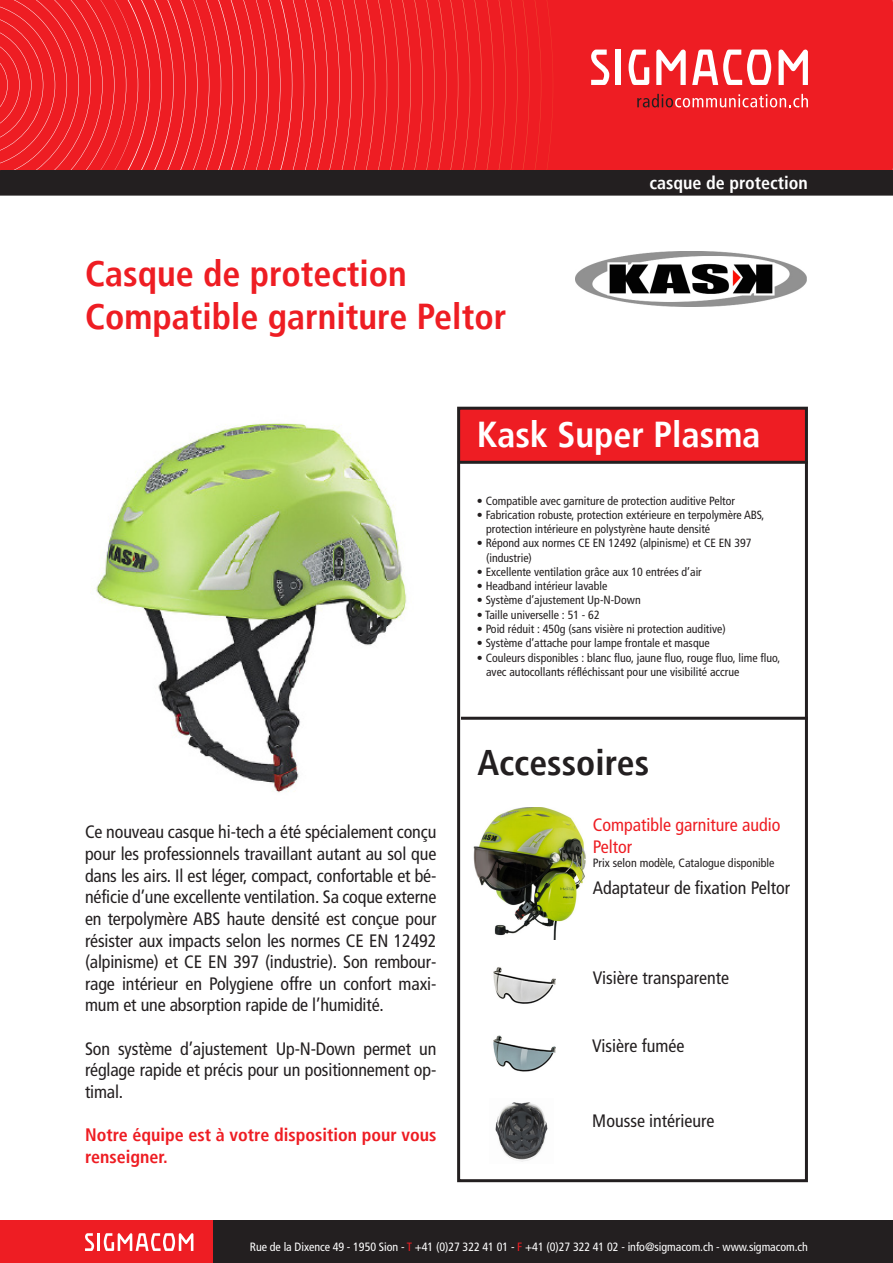
<style>
.page{position:relative;width:893px;height:1263px;background:#fff}
.page>*{position:absolute;margin:0;border:0;box-sizing:border-box;transform-origin:0 0}
.t1{font:700 condensed 36px "Frutiger LT";color:#ee1d23}
.t2{font:700 condensed 36px "Frutiger LT";color:#fff}
.t3{font:700 condensed 35.7px "Frutiger LT";color:#231f20}
.t4{font:condensed 18px/21.6px "Frutiger LT";letter-spacing:-.01em;color:#231f20;text-align:justify}
.t5{font:700 condensed 18px/21.6px "Frutiger LT";color:#ee1d23}
.t6{font:condensed 18px/21.6px "Frutiger LT";color:#ee1d23}
.t7{font:700 condensed 18px "Frutiger LT";color:#fff}
.t8{font:condensed 12px "Frutiger LT";letter-spacing:-.005em;color:#fff}
.t9{font:condensed 12px "Frutiger LT";color:#231f20}
.t10{font:condensed 11.85px/14.2px "Frutiger LT";color:#231f20}
.s1{color:#ee1d23}
</style>
<div class="page">
<div style="left:0;top:0;width:893px;height:170px;background:#ee1d23"></div>
<svg style="left:535px;top:1px;width:6px;height:168px"></svg>
<svg style="left:547px;top:2px;width:6px;height:166px"></svg>
<svg style="left:0;top:0;width:529px;height:170px"></svg>
<div style="left:0;top:1220px;width:214px;height:43px;background:#ee1d23"></div>
<div style="left:214px;top:1220px;width:679px;height:43px;background:#231f20"></div>
<hr style="left:97px;top:1233px;width:3px;height:18px;background:#fff">
<svg style="left:85px;top:1233px;width:9px;height:18px"></svg>
<svg style="left:104px;top:1233px;width:89px;height:18px"></svg>
<div style="left:1px;top:171px;width:891px;height:24px;background:#231f20"></div>
<div style="left:0;top:170px;width:893px;height:26px;border:2px solid #231f20"></div>
<svg style="left:637px;top:94px;width:171px;height:13px"></svg>
<svg style="left:629px;top:50px;width:20px;height:35px"></svg>
<svg style="left:656px;top:49px;width:30px;height:36px"></svg>
<svg style="left:778px;top:49px;width:30px;height:36px"></svg>
<div style="left:615px;top:50px;width:6px;height:35px;background:#fff"></div>
<svg style="left:591px;top:50px;width:18px;height:35px"></svg>
<svg style="left:692px;top:50px;width:79px;height:35px"></svg>
<div style="left:458px;top:408px;width:348px;height:55px;background:#ee1d23"></div>
<div style="left:457px;top:407px;width:351px;height:775px;border:3px solid #231f20"></div>
<hr style="left:461px;top:717px;width:347px;height:3px;background:#231f20">
<hr style="left:458px;top:461px;width:350px;height:3px;background:#231f20">
<img style="left:96px;top:423px;width:311px;height:370px">
<img style="left:473px;top:808px;width:113px;height:131px">
<img style="left:493px;top:967px;width:63px;height:37px">
<img style="left:576px;top:251px;width:230px;height:55px">
<img style="left:493px;top:1035px;width:63px;height:37px">
<img style="left:495px;top:1102px;width:53px;height:60px">
<p class="t1" style="left:85px;top:252px;width:323px">Casque de protection</p>
<p class="t1" style="left:85px;top:295px;width:423px">Compatible garniture Peltor</p>
<p class="t7" style="left:649px;top:172px;width:160px">casque de protection</p>
<p class="t2" style="left:477px;top:414px;width:285px">Kask Super Plasma</p>
<p class="t10" style="left:477px;top:493px;width:260px">• Compatible avec garniture de protection auditive Peltor</p>
<p class="t10" style="left:486px;top:508px;width:280px;text-indent:-9px">• Fabrication robuste, protection extérieure en terpolymère ABS, protection intérieure en polystyrène haute densité</p>
<p class="t10" style="left:486px;top:536px;width:267px;text-indent:-9px">• Répond aux normes CE EN 12492 (alpinisme) et CE EN 397 (industrie)</p>
<p class="t10" style="left:477px;top:565px;width:226px">• Excellente ventilation grâce aux 10 entrées d’air</p>
<p class="t10" style="left:477px;top:579px;width:132px">• Headband intérieur lavable</p>
<p class="t10" style="left:477px;top:593px;width:165px">• Système d’ajustement Up-N-Down</p>
<p class="t10" style="left:477px;top:608px;width:124px">• Taille universelle : 51 - 62</p>
<p class="t10" style="left:477px;top:622px;width:250px">• Poid réduit : 450g (sans visière ni protection auditive)</p>
<p class="t10" style="left:477px;top:636px;width:234px">• Système d’attache pour lampe frontale et masque</p>
<p class="t10" style="left:486px;top:650px;width:296px;text-indent:-9px">• Couleurs disponibles : blanc fluo, jaune fluo, rouge fluo, lime fluo, avec autocollants réfléchissant pour une visibilité accrue</p>
<p class="t4" style="left:85px;top:821px;width:353px">Ce nouveau casque hi-tech a été spécialement conçu pour les professionnels travaillant autant au sol que dans les airs. Il est léger, compact, confortable et bé&shy;néficie d’une excellente ventilation. Sa coque externe en terpolymère ABS haute densité est conçue pour résister aux impacts selon les normes CE EN 12492 (alpinisme) et CE EN 397 (industrie). Son rembour&shy;rage intérieur en Polygiene offre un confort maxi&shy;mum et une absorption rapide de l’humidité.</p>
<p class="t4" style="left:85px;top:1037px;width:353px">Son système d’ajustement Up-N-Down permet un réglage rapide et précis pour un positionnement op&shy;timal.</p>
<p class="t5" style="left:85px;top:1124px;width:353px">Notre équipe est à votre disposition pour vous renseigner.</p>
<p class="t3" style="left:477px;top:741px;width:173px">Accessoires</p>
<p class="t6" style="left:593px;top:814px;width:189px">Compatible garniture audio<br>Peltor</p>
<p class="t9" style="left:593px;top:856px;width:183px">Prix selon modèle, Catalogue disponible</p>
<p class="t4" style="left:593px;top:877px;width:199px">Adaptateur de fixation Peltor</p>
<p class="t4" style="left:593px;top:967px;width:138px">Visière transparente</p>
<p class="t4" style="left:592px;top:1035px;width:94px">Visière fumée</p>
<p class="t4" style="left:592px;top:1110px;width:124px">Mousse intérieure</p>
<p class="t8" style="left:250px;top:1239px;width:560px">Rue de la Dixence 49 - 1950 Sion - <span class="s1">T</span> +41 (0)27 322 41 01 - <span class="s1">F</span> +41 (0)27 322 41 02 - info@sigmacom.ch - www.sigmacom.ch</p>
</div>
